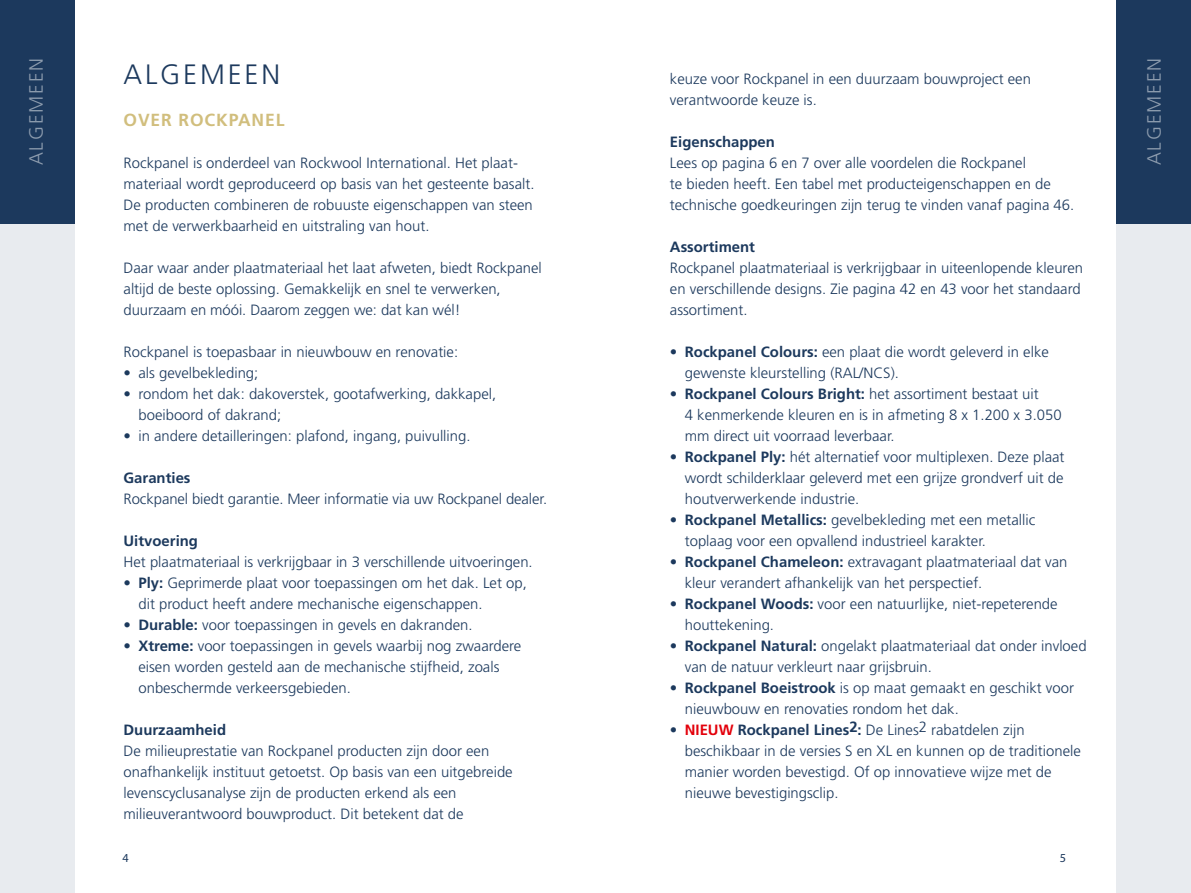
<style>
.page{position:relative;width:1191px;height:893px;background:#fff}
.page>*{position:absolute;margin:0;border:0;box-sizing:border-box;transform-origin:0 0}
.t1{font:300 28px "Frutiger LT Std";letter-spacing:.1em;color:#1c395d}
.t2{font:300 19.25px "Frutiger LT Std";letter-spacing:.1em;color:#8d9cae}
.t3{font:700 17.5px "Frutiger LT Std";letter-spacing:.05em;color:#d1be7d}
.t4{font:300 14.88px/21px "Frutiger LT Std";color:#1c395d}
.t5{font:700 14.88px "Frutiger LT Std";color:#1c395d}
.t6{font:700 14.88px "Frutiger CE";color:#e3000b}
.t7{font:12.25px "Myriad Pro";color:#1c395d}
.s1{font-family:"Frutiger CE";font-weight:700}
.s2{font-weight:700}
.s3{font-family:"Frutiger LT Std";font-weight:300;color:#1c395d}
</style>
<div class="page">
<div style="left:0;top:223px;width:74px;height:670px;background:#e8ebef"></div>
<div style="left:1116px;top:223px;width:75px;height:670px;background:#e8ebef"></div>
<div style="left:0;top:0;width:74px;height:223px;background:#1c395d"></div>
<div style="left:1116px;top:0;width:75px;height:223px;background:#1c395d"></div>
<p class="t2" style="left:25px;top:165px;width:109px;rotate:-90deg">algemeen</p>
<p class="t2" style="left:1143px;top:165px;width:109px;rotate:-90deg">algemeen</p>
<h1 class="t1" style="left:124px;top:58px;width:158px">Algemeen</h1>
<p class="t3" style="left:124px;top:110px;width:162px">Over Rockpanel</p>
<p class="t4" style="left:124px;top:153px;width:412px">Rockpanel is onderdeel van Rockwool International. Het plaat&shy;materiaal wordt geproduceerd op basis van het gesteente basalt.<br>De producten combineren de robuuste eigenschappen van steen met de verwerkbaarheid en uitstraling van hout.</p>
<p class="t4" style="left:124px;top:258px;width:420px">Daar waar ander plaatmateriaal het laat afweten, biedt Rockpanel altijd de beste oplossing. Gemakkelijk en snel te verwerken, duurzaam en móói. Daarom zeggen we: dat kan wél!</p>
<p class="t4" style="left:124px;top:342px;width:336px">Rockpanel is toepasbaar in nieuwbouw en renovatie:</p>
<p class="t4" style="left:124px;top:363px;width:136px">• als gevelbekleding;</p>
<p class="t4" style="left:138px;top:384px;width:359px;text-indent:-15px">• rondom het dak: dakoverstek, gootafwerking, dakkapel, boeiboord of dakrand;</p>
<p class="t4" style="left:124px;top:426px;width:348px">• in andere detailleringen: plafond, ingang, puivulling.</p>
<p class="t5" style="left:124px;top:469px;width:68px">Garanties</p>
<p class="t4" style="left:124px;top:489px;width:425px">Rockpanel biedt garantie. Meer informatie via uw Rockpanel dealer.</p>
<p class="t5" style="left:124px;top:532px;width:76px">Uitvoering</p>
<p class="t4" style="left:124px;top:552px;width:411px">Het plaatmateriaal is verkrijgbaar in 3 verschillende uitvoeringen.</p>
<p class="t4" style="left:138px;top:573px;width:390px;text-indent:-15px">• <span class="s1">Ply:</span> Geprimerde plaat voor toepassingen om het dak. Let op, dit product heeft andere mechanische eigenschappen.</p>
<p class="t4" style="left:124px;top:615px;width:350px">• <span class="s1">Durable:</span> voor toepassingen in gevels en dakranden.</p>
<p class="t4" style="left:138px;top:636px;width:384px;text-indent:-15px">• <span class="s1">Xtreme:</span> voor toepassingen in gevels waarbij nog zwaardere eisen worden gesteld aan de mechanische stijfheid, zoals onbeschermde verkeersgebieden.</p>
<p class="t5" style="left:124px;top:721px;width:104px">Duurzaamheid</p>
<p class="t4" style="left:124px;top:741px;width:391px">De milieuprestatie van Rockpanel producten zijn door een onafhankelijk instituut getoetst. Op basis van een uitgebreide levenscyclusanalyse zijn de producten erkend als een milieuverantwoord bouwproduct. Dit betekent dat de</p>
<p class="t4" style="left:670px;top:69px;width:362px">keuze voor Rockpanel in een duurzaam bouwproject een verantwoorde keuze is.</p>
<p class="t5" style="left:670px;top:133px;width:106px">Eigenschappen</p>
<p class="t4" style="left:670px;top:153px;width:406px">Lees op pagina 6 en 7 over alle voordelen die Rockpanel<br>te bieden heeft. Een tabel met producteigenschappen en de technische goedkeuringen zijn terug te vinden vanaf pagina 46.</p>
<p class="t5" style="left:670px;top:238px;width:87px">Assortiment</p>
<p class="t4" style="left:670px;top:258px;width:414px">Rockpanel plaatmateriaal is verkrijgbaar in uiteenlopende kleuren en verschillende designs. Zie pagina 42 en 43 voor het standaard assortiment.</p>
<p class="t4" style="left:685px;top:342px;width:365px;text-indent:-15px">• <span class="s1">Rockpanel Colours:</span> een plaat die wordt geleverd in elke gewenste kleurstelling (RAL/NCS).</p>
<p class="t4" style="left:685px;top:384px;width:378px;text-indent:-15px">• <span class="s1">Rockpanel Colours Bright:</span> het assortiment bestaat uit<br>4 kenmerkende kleuren en is in afmeting 8 x 1.200 x 3.050 mm direct uit voorraad leverbaar.</p>
<p class="t4" style="left:685px;top:447px;width:381px;text-align:justify;text-indent:-15px">• <span class="s1">Rockpanel Ply:</span> hét alternatief voor multiplexen. Deze plaat wordt schilderklaar geleverd met een grijze grondverf uit de houtverwerkende industrie.</p>
<p class="t4" style="left:685px;top:510px;width:352px;text-indent:-15px">• <span class="s1">Rockpanel Metallics:</span> gevelbekleding met een metallic toplaag voor een opvallend industrieel karakter.</p>
<p class="t4" style="left:685px;top:552px;width:384px;text-indent:-15px">• <span class="s1">Rockpanel Chameleon:</span> extravagant plaatmateriaal dat van kleur verandert afhankelijk van het perspectief.</p>
<p class="t4" style="left:685px;top:594px;width:374px;text-indent:-15px">• <span class="s1">Rockpanel Woods:</span> voor een natuurlijke, niet-repeterende houttekening.</p>
<p class="t4" style="left:685px;top:636px;width:403px;text-indent:-15px">• <span class="s1">Rockpanel Natural:</span> ongelakt plaatmateriaal dat onder invloed van de natuur verkleurt naar grijsbruin.</p>
<p class="t4" style="left:685px;top:678px;width:391px;text-indent:-15px">• <span class="s2">Rockpanel Boeistrook</span> is op maat gemaakt en geschikt voor nieuwbouw en renovaties rondom het dak.</p>
<p class="t6" style="left:670px;top:721px;width:26px"><span class="s3">•</span> NIEUW</p>
<p class="t4" style="left:685px;top:720px;width:397px;text-indent:53px"><span class="s1">Rockpanel Lines</span><sup>2</sup><span class="s1">:</span> De Lines2 rabatdelen zijn beschikbaar in de versies S en XL en kunnen op de traditionele manier worden bevestigd. Of op innovatieve wijze met de nieuwe bevestigingsclip.</p>
<p class="t7" style="left:122px;top:850px;width:8px">4</p>
<p class="t7" style="left:1059px;top:850px;width:8px">5</p>
</div>
